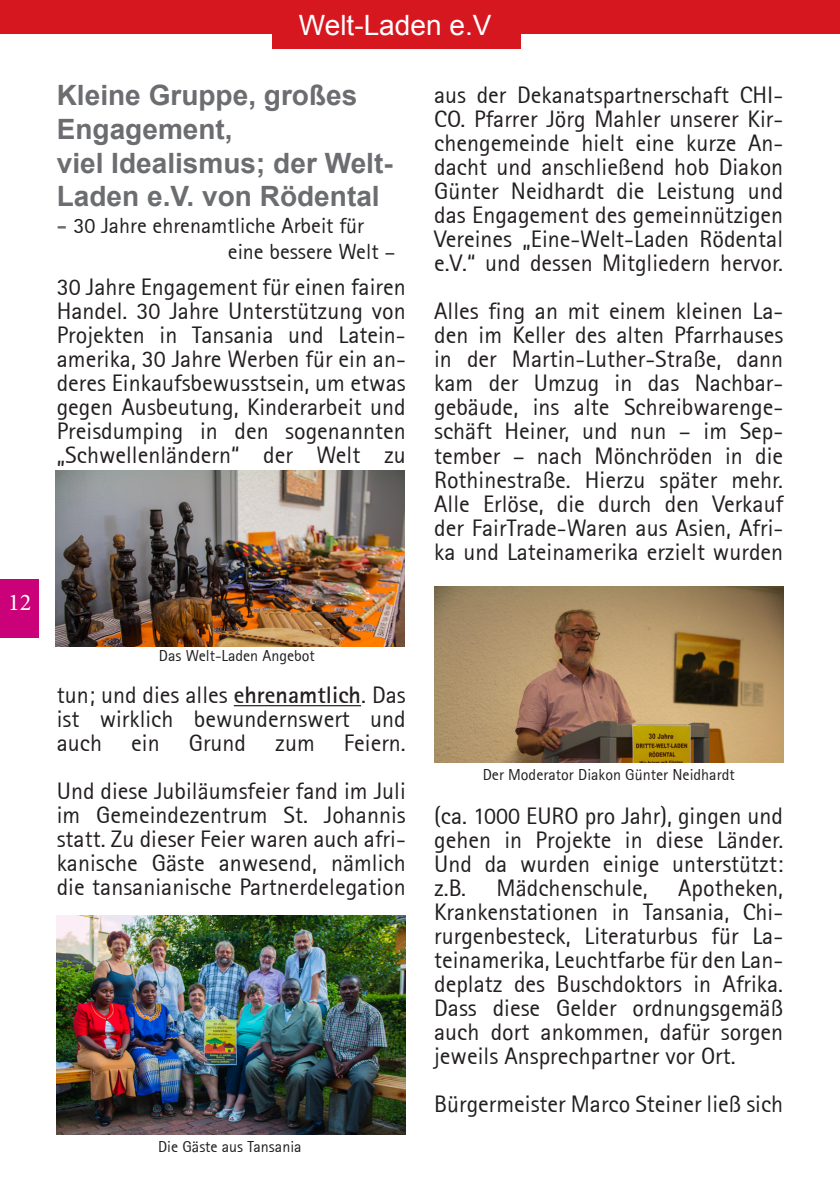
<style>
.page{position:relative;width:840px;height:1191px;background:#fff}
.page>*{position:absolute;margin:0;border:0;box-sizing:border-box;transform-origin:0 0}
.t1{font:700 28px/33.6px "Arial";color:#6c6d70}
.t2{font:28px "Arial";color:#fff}
.t3{font:24px/24px "Rotis Sans Serif 55";color:#231f20;text-align:justify}
.t4{font:24px "Minion Pro";color:#fff}
.t5{font:22px/26.4px "Rotis Sans Serif 55";color:#231f20}
.t6{font:16px "Rotis Sans Serif 55";color:#231f20}
.s1{font-family:"Rotis Sans Serif Bold 65";color:#6c6d70}
.s2{font-family:"Rotis Sans Serif Bold 65"}
</style>
<div class="page">
<div style="left:0;top:579px;width:39px;height:59px;background:#ca0178"></div>
<div style="left:0;top:0;width:839px;height:33px;background:#d7171f"></div>
<div style="left:272px;top:0;width:249px;height:49px;background:#d7171f"></div>
<hr style="left:234px;top:705px;width:127px;height:1px;background:#231f20">
<img style="left:55px;top:471px;width:349px;height:175px">
<img style="left:57px;top:916px;width:348px;height:218px">
<img style="left:434px;top:586px;width:348px;height:176px">
<p class="t4" style="left:8px;top:586px;width:25px">12</p>
<p class="t2" style="left:299px;top:7px;width:194px">Welt-Laden e.V</p>
<p class="t1" style="left:57px;top:80px;width:337px">Kleine Gruppe, großes<br>Engagement,<br>viel Idealismus; der Welt-<br>Laden e.V. von Rödental</p>
<p class="t5" style="left:228px;top:212px;width:169px;text-indent:-171px"><span class="s1">-</span> 30 Jahre ehrenamtliche Arbeit für eine bessere Welt –</p>
<p class="t3" style="left:57px;top:275px;width:350px">30 Jahre Engagement für einen fairen Handel. 30 Jahre Unterstützung von Projekten in Tansania und Latein&shy;amerika, 30 Jahre Werben für ein an&shy;deres Einkaufsbewusstsein, um etwas gegen Ausbeutung, Kinderarbeit und Preisdumping in den sogenannten „Schwellenländern“ der Welt zu</p>
<p class="t3" style="left:434px;top:83px;width:350px">aus der Dekanatspartnerschaft CHI-CO. Pfarrer Jörg Mahler unserer Kir&shy;chengemeinde hielt eine kurze An&shy;dacht und anschließend hob Diakon Günter Neidhardt die Leistung und das Engagement des gemeinnützigen Vereines „Eine-Welt-Laden Rödental e.V.“ und dessen Mitgliedern hervor.</p>
<p class="t3" style="left:434px;top:299px;width:350px">Alles fing an mit einem kleinen La&shy;den im Keller des alten Pfarrhauses in der Martin-Luther-Straße, dann kam der Umzug in das Nachbar&shy;gebäude, ins alte Schreibwarenge&shy;schäft Heiner, und nun – im Sep&shy;tember – nach Mönchröden in die Rothinestraße. Hierzu später mehr.<br>Alle Erlöse, die durch den Verkauf der FairTrade-Waren aus Asien, Afri&shy;ka und Lateinamerika erzielt wurden</p>
<p class="t6" style="left:159px;top:645px;width:157px">Das Welt-Laden Angebot</p>
<p class="t3" style="left:57px;top:683px;width:350px">tun; und dies alles <span class="s2">ehrenamtlich</span>. Das ist wirklich bewundernswert und auch ein Grund zum Feiern.</p>
<p class="t3" style="left:57px;top:779px;width:350px">Und diese Jubiläumsfeier fand im Juli im Gemeindezentrum St. Johannis statt. Zu dieser Feier waren auch afri&shy;kanische Gäste anwesend, nämlich die tansanianische Partnerdelegation</p>
<p class="t6" style="left:158px;top:1137px;width:145px">Die Gäste aus Tansania</p>
<p class="t6" style="left:482px;top:765px;width:253px">Der Moderator Diakon Günter Neidhardt</p>
<p class="t3" style="left:434px;top:803px;width:350px">(ca. 1000 EURO pro Jahr), gingen und gehen in Projekte in diese Länder.<br>Und da wurden einige unterstützt: z.B.</p>
<p class="t3" style="left:434px;top:875px;width:350px;text-indent:244px">Apotheken, Krankenstationen in Tansania, Chi&shy;rurgenbesteck, Literaturbus für La&shy;teinamerika, Leuchtfarbe für den Lan&shy;deplatz des Buschdoktors in Afrika.<br>Dass diese Gelder ordnungsgemäß auch dort ankommen, dafür sorgen jeweils Ansprechpartner vor Ort.</p>
<p class="t3" style="left:434px;top:1091px;width:350px">Bürgermeister Marco Steiner ließ sich</p>
<p class="t3" style="left:496px;top:875px;width:153px">Mädchenschule,</p>
</div>
